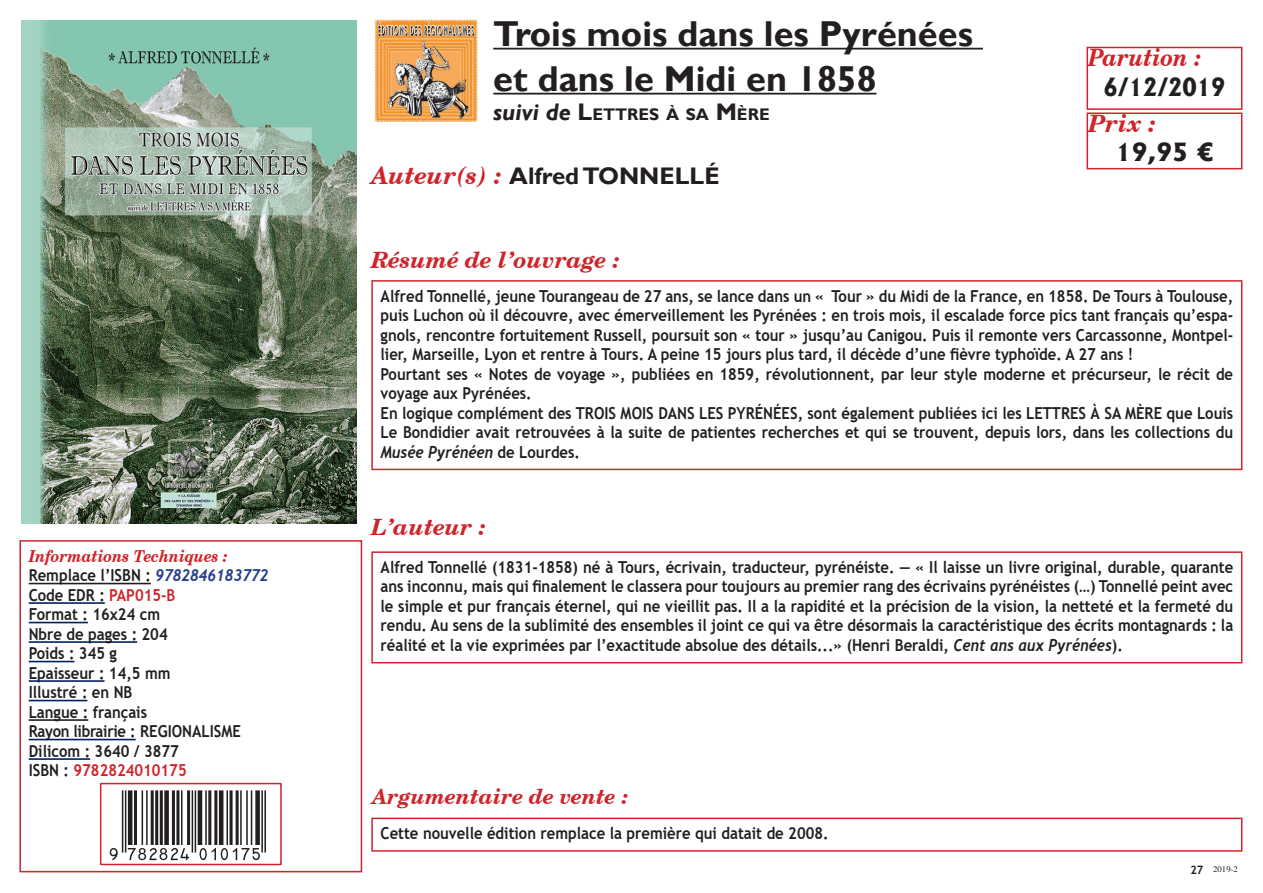
<style>
.page{position:relative;width:1263px;height:893px;background:#fff}
.page>*{position:absolute;margin:0;border:0;box-sizing:border-box;transform-origin:0 0}
.Titre_Livre{font:700 36px "Gill Sans";color:#231f20}
.Titre_Livre_2{font:700 24px "Gill Sans";color:#231f20}
.t1{font:italic 700 24px "Century Schoolbook BT";color:#d1232a;scale:.9 1}
.t2{font:800 24px "Albertus";color:#231f20;scale:.9 1}
.t3{font:800 24px "Albertus";color:#231f20}
.t4{font:italic 700 24px "Century Schoolbook BT";color:#d1232a}
.t5{font:italic 700 22.5px "Century Schoolbook BT";color:#d1232a}
.t6{font:italic 700 21px "Century Schoolbook BT";color:#d1232a}
.Titre_Livre_2-2{font:700 16.8px "Gill Sans";color:#231f20}
.Texte_1{font:700 16.5px/19.5px "Trebuchet MS";color:#231f20;text-align:justify;scale:.9 1}
.Texte_1-2{font:700 16.5px "Trebuchet MS";letter-spacing:-.02em;color:#231f20;scale:.9 1}
.Texte_1-3{font:italic 700 16.5px "Century Schoolbook BT";color:#d1232a;scale:.9 1}
.Texte_1-4{font:700 16.5px "Trebuchet MS";color:#d1232a;scale:.9 1}
.t7{font:8.7px "Times";color:#231f20}
.s1{font-family:"Trebuchet";font-style:italic;color:#253f8e}
.s2{color:#d1232a}
.s3{color:#231f20}
.s4{font-style:italic;font-size:24px}
.s5{font-size:24px}
.s6{font-family:"Century Schoolbook BT";font-style:italic;color:#d1232a}
.s7{font-family:"Trebuchet";font-style:italic}
.s8{font-family:"Trebuchet MS";font-weight:700;font-size:11.55px}
</style>
<div class="page">
<hr style="left:493px;top:48px;width:490px;height:2px;background:#231f20">
<hr style="left:493px;top:93px;width:383px;height:2px;background:#231f20">
<div style="left:19px;top:540px;width:343px;height:332px;border:2px solid #d1232a"></div>
<hr style="left:29px;top:583px;width:122px;height:1px;background:#231f20">
<hr style="left:29px;top:602px;width:76px;height:2px;background:#002060">
<hr style="left:29px;top:622px;width:59px;height:1px;background:#002060">
<hr style="left:29px;top:641px;width:108px;height:2px;background:#002060">
<hr style="left:29px;top:661px;width:45px;height:1px;background:#002060">
<hr style="left:29px;top:680px;width:76px;height:2px;background:#002060">
<hr style="left:29px;top:700px;width:58px;height:1px;background:#002060">
<hr style="left:29px;top:719px;width:59px;height:2px;background:#231f20">
<hr style="left:29px;top:739px;width:107px;height:1px;background:#002060">
<hr style="left:29px;top:758px;width:61px;height:2px;background:#002060">
<div style="left:100px;top:783px;width:182px;height:82px;border:2px solid #d1232a"></div>
<div style="left:371px;top:280px;width:871px;height:190px;border:2px solid #d1232a"></div>
<div style="left:371px;top:551px;width:871px;height:112px;border:2px solid #d1232a"></div>
<img style="left:375px;top:19px;width:103px;height:103px">
<div style="left:371px;top:818px;width:871px;height:34px;border:2px solid #d1232a"></div>
<div style="left:1086px;top:47px;width:156px;height:63px;border:2px solid #d1232a"></div>
<div style="left:1086px;top:112px;width:156px;height:57px;border:2px solid #d1232a"></div>
<img style="left:21px;top:21px;width:335px;height:502px">
<p class="Texte_1-3" style="left:29px;top:544px;width:223px">Informations Techniques :</p>
<p class="Texte_1" style="left:29px;top:566px;width:268px">Remplace l’ISBN : <span class="s1">9782846183772</span></p>
<p class="Texte_1" style="left:29px;top:585px;width:165px">Code EDR : <span class="s2">PAP015-B</span></p>
<p class="Texte_1" style="left:29px;top:605px;width:148px">Format : 16x24 cm</p>
<p class="Texte_1" style="left:29px;top:624px;width:156px">Nbre de pages : 204</p>
<p class="Texte_1" style="left:29px;top:644px;width:100px">Poids : 345 g</p>
<p class="Texte_1" style="left:29px;top:663px;width:159px">Epaisseur : 14,5 mm</p>
<p class="Texte_1" style="left:29px;top:683px;width:117px">Illustré : en NB</p>
<p class="Texte_1" style="left:29px;top:702px;width:133px">Langue : français</p>
<p class="Texte_1-2" style="left:29px;top:721px;width:237px">Rayon librairie : REGIONALISME</p>
<p class="Texte_1" style="left:29px;top:741px;width:168px">Dilicom : 3640 / 3877</p>
<p class="Texte_1-4" style="left:29px;top:760px;width:177px"><span class="s3">ISBN :</span> 9782824010175</p>
<p class="Titre_Livre" style="left:493px;top:12px;width:481px">Trois mois dans les Pyrénées</p>
<p class="Titre_Livre" style="left:493px;top:57px;width:385px">et dans le Midi en 1858</p>
<p class="Titre_Livre_2-2" style="left:493px;top:104px;width:278px"><span class="s4">suivi de</span> <span class="s5">L</span>ETTRES À SA <span class="s5">M</span>ÈRE</p>
<p class="Titre_Livre_2" style="left:371px;top:162px;width:350px"><span class="s6">Auteur(s) :</span> Alfred TONNELLÉ</p>
<p class="t5" style="left:371px;top:244px;width:251px">Résumé de l’ouvrage :</p>
<p class="t1" style="left:1088px;top:41px;width:128px">Parution :</p>
<p class="t2" style="left:1103px;top:72px;width:137px">6/12/2019</p>
<p class="t4" style="left:1088px;top:107px;width:70px">Prix :</p>
<p class="t3" style="left:1116px;top:137px;width:99px">19,95 €</p>
<p class="Texte_1" style="left:381px;top:286px;width:949px">Alfred Tonnellé, jeune Tourangeau de 27 ans, se lance dans un « Tour » du Midi de la France, en 1858. De Tours à Toulouse, puis Luchon où il découvre, avec émerveillement les Pyrénées : en trois mois, il escalade force pics tant français qu’espa&shy;gnols, rencontre fortuitement Russell, poursuit son « tour » jusqu’au Canigou. Puis il remonte vers Carcassonne, Montpel&shy;lier, Marseille, Lyon et rentre à Tours. A peine 15 jours plus tard, il décède d’une fièvre typhoïde. A 27 ans !</p>
<p class="Texte_1" style="left:381px;top:364px;width:949px">Pourtant ses « Notes de voyage », publiées en 1859, révolutionnent, par leur style moderne et précurseur, le récit de voyage aux Pyrénées.</p>
<p class="Texte_1" style="left:381px;top:403px;width:949px">En logique complément des TROIS MOIS DANS LES PYRÉNÉES, sont également publiées ici les LETTRES À SA MÈRE que Louis Le Bondidier avait retrouvées à la suite de patientes recherches et qui se trouvent, depuis lors, dans les collections du <span class="s7">Musée Pyrénéen</span> de Lourdes.</p>
<p class="t5" style="left:371px;top:511px;width:117px">L’auteur :</p>
<p class="Texte_1" style="left:381px;top:557px;width:949px">Alfred Tonnellé (1831-1858) né à Tours, écrivain, traducteur, pyrénéiste. — « Il laisse un livre original, durable, quarante ans inconnu, mais qui finalement le classera pour toujours au premier rang des écrivains pyrénéistes (…) Tonnellé peint avec le simple et pur français éternel, qui ne vieillit pas. Il a la rapidité et la précision de la vision, la netteté et la fermeté du rendu. Au sens de la sublimité des ensembles il joint ce qui va être désormais la caractéristique des écrits montagnards : la réalité et la vie exprimées par l’exactitude absolue des détails...» (Henri Beraldi, <span class="s7">Cent ans aux Pyrénées</span>).</p>
<p class="t6" style="left:372px;top:782px;width:258px">Argumentaire de vente :</p>
<p class="Texte_1" style="left:381px;top:823px;width:499px">Cette nouvelle édition remplace la première qui datait de 2008.</p>
<p class="t7" style="left:1190px;top:864px;width:49px"><span class="s8">27</span> 2019-2</p>
</div>
